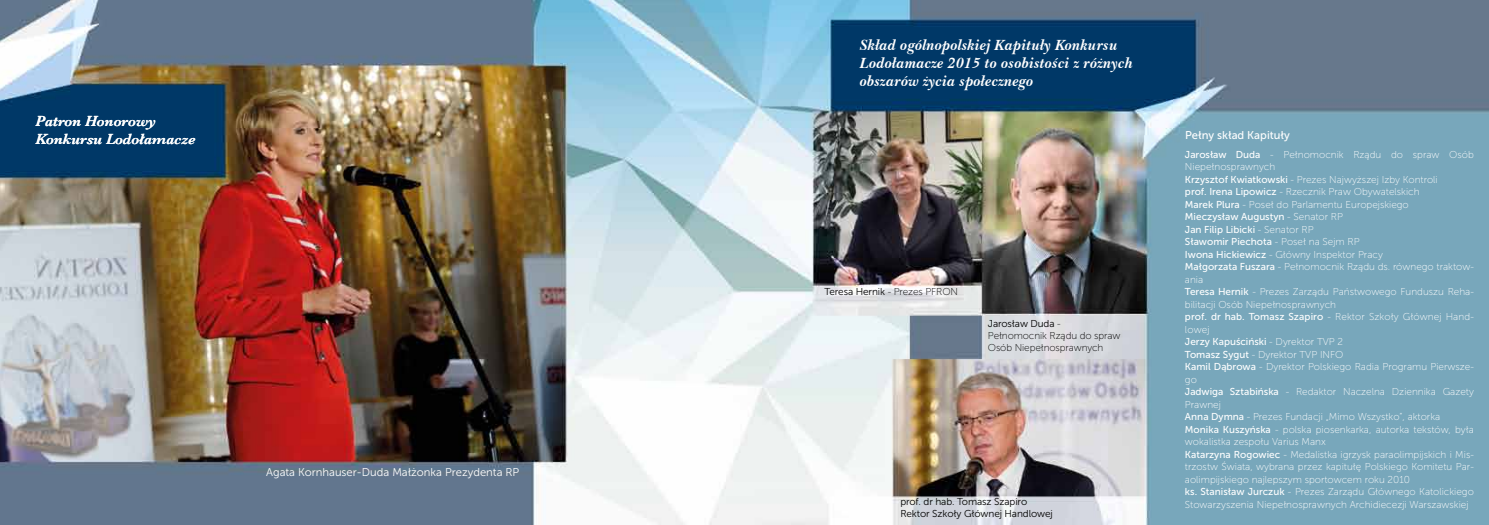
<style>
.page{position:relative;width:1489px;height:525px;background:#fff}
.page>*{position:absolute;margin:0;border:0;box-sizing:border-box;transform-origin:0 0}
.t1{font:italic 700 15px/18px "Baskerville BT";color:#fff}
.t2{font:italic 600 15px/18px "Baskerville";color:#fff}
.t3{font:11.25px "Museo Sans 300";color:#fff}
.t4{font:11.25px "Museo Sans 500";color:#fff}
.t5{font:10px/12.5px "Museo Sans 100";color:#fff}
.t6{font:10px/12.5px "Museo Sans 500";color:#fff}
.t7{font:10px/12px "Museo Sans 300";letter-spacing:-.01em;color:#000}
.t8{font:10px/12px "Museo Sans 100";letter-spacing:-.01em;color:#000}
.s1{font-family:"Museo Sans 100"}
.s2{font-family:"Museo Sans 500"}
</style>
<div class="page">
<img style="left:0;top:0;width:1488px;height:524px">
<h1 class="t2" style="left:35px;top:112px;width:162px">Patron Honorowy<br>Konkursu Lodołamacze</h1>
<p class="t3" style="left:266px;top:466px;width:255px">Agata Kornhauser-Duda Małżonka Prezydenta RP</p>
<h1 class="t1" style="left:859px;top:35px;width:275px">Skład ogólnopolskiej Kapituły Konkursu<br>Lodołamacze 2015 to osobistości z różnych obszarów życia społecznego</h1>
<p class="t7" style="left:824px;top:285px;width:135px">Teresa Hernik <span class="s1">- Prezes PFRON</span></p>
<p class="t7" style="left:987px;top:317px;width:74px">Jarosław Duda <span class="s1">-</span></p>
<p class="t8" style="left:987px;top:329px;width:134px">Pełnomocnik Rządu do spraw<br>Osób Niepełnosprawnych</p>
<p class="t7" style="left:900px;top:496px;width:154px">prof. dr hab. Tomasz Szapiro<br>Rektor Szkoły Głównej Handlowej</p>
<p class="t4" style="left:1184px;top:129px;width:106px">Pełny skład Kapituły</p>
<p class="t5" style="left:1184px;top:148px;width:290px"><span class="s2">Jarosław Duda</span> - Pełnomocnik Rządu do spraw Osób Niepełnosprawnych<br><span class="s2">Krzysztof Kwiatkowski</span> - Prezes Najwyższej Izby Kontroli<br><span class="s2">prof. Irena Lipowicz</span> - Rzecznik Praw Obywatelskich<br><span class="s2">Marek Plura</span> - Poseł do Parlamentu Europejskiego</p>
<p class="t6" style="left:1184px;top:210px;width:176px">Mieczysław Augustyn <span class="s1">- Senator RP<br></span>Jan Filip Libicki <span class="s1">- Senator RP<br></span>Sławomir Piechota <span class="s1">- Poseł na Sejm RP</span></p>
<p class="t5" style="left:1184px;top:248px;width:290px"><span class="s2">Iwona Hickiewicz</span> - Główny Inspektor Pracy<br><span class="s2">Małgorzata Fuszara</span> - Pełnomocnik Rządu ds. równego traktow&shy;ania<br><span class="s2">Teresa Hernik</span> - Prezes Zarządu Państwowego Funduszu Reha&shy;bilitacji Osób Niepełnosprawnych<br><span class="s2">prof. dr hab. Tomasz Szapiro</span> - Rektor Szkoły Głównej Hand&shy;lowej</p>
<p class="t6" style="left:1184px;top:335px;width:160px">Jerzy Kapuściński <span class="s1">- Dyrektor TVP 2</span></p>
<p class="t5" style="left:1184px;top:348px;width:290px"><span class="s2">Tomasz Sygut</span> - Dyrektor TVP INFO<br><span class="s2">Kamil Dąbrowa</span> - Dyrektor Polskiego Radia Programu Pierwsze&shy;go<br><span class="s2">Jadwiga Sztabińska</span> - Redaktor Naczelna Dziennika Gazety Prawnej<br><span class="s2">Anna Dymna</span> - Prezes Fundacji „Mimo Wszystko”, aktorka <span class="s2">Monika Kuszyńska</span> - polska piosenkarka, autorka tekstów, była wokalistka zespołu Varius Manx<br><span class="s2">Katarzyna Rogowiec</span> - Medalistka igrzysk paraolimpijskich i Mis&shy;trzostw Świata, wybrana przez kapitułę Polskiego Komitetu Par&shy;aolimpijskiego najlepszym sportowcem roku 2010<br><span class="s2">ks. Stanisław Jurczuk</span> - Prezes Zarządu Głównego Katolickiego Stowarzyszenia Niepełnosprawnych Archidiecezji Warszawskiej</p>
</div>
